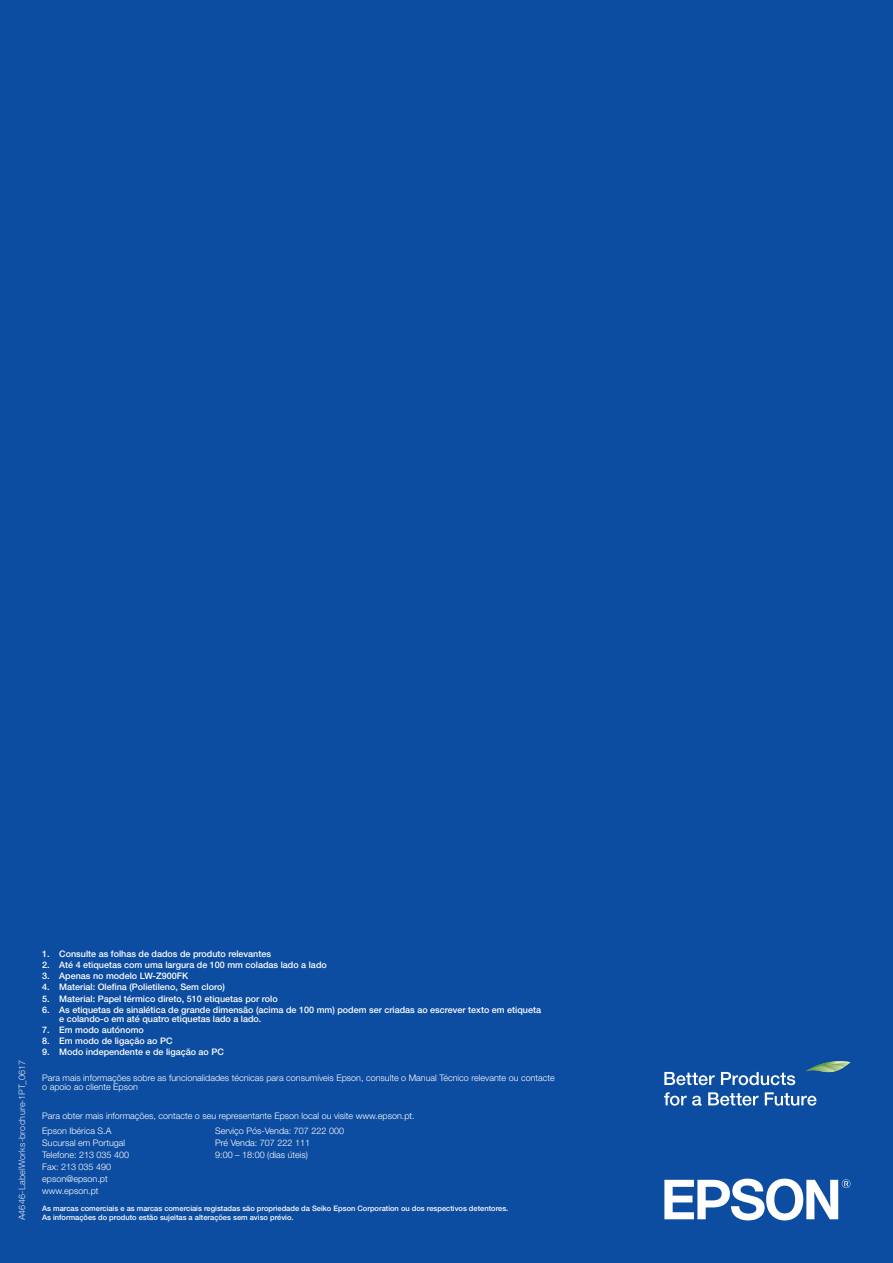
<style>
.page{position:relative;width:893px;height:1263px;background:#0d4da1}
.page>*{position:absolute;margin:0;border:0;box-sizing:border-box;transform-origin:0 0}
.t1{font:500 9px/9px "Helvetica Neue LT Pro";color:#fff}
.t2{font:300 9px/12px "Helvetica Neue LT Pro";color:#fff}
.t3{font:300 9px "Helvetica Neue LT Pro";letter-spacing:.025em;color:#e0e4f2}
.t4{font:500 7.5px/9px "Helvetica Neue LT Pro";color:#fff}
</style>
<div class="page">
<svg style="left:806px;top:1061px;width:44px;height:11px"></svg>
<svg style="left:664px;top:1072px;width:51px;height:13px"></svg>
<svg style="left:721px;top:1072px;width:74px;height:13px"></svg>
<svg style="left:664px;top:1092px;width:38px;height:14px"></svg>
<svg style="left:708px;top:1092px;width:50px;height:14px"></svg>
<svg style="left:765px;top:1092px;width:52px;height:14px"></svg>
<svg style="left:664px;top:1178px;width:186px;height:42px"></svg>
<p class="t3" style="left:16px;top:1220px;width:162px;rotate:-90deg">A4646-LabelWorks-brochure-1PT_0617</p>
<p class="t1" style="left:42px;top:949px;width:230px">1. Consulte as folhas de dados de produto relevantes</p>
<p class="t1" style="left:42px;top:960px;width:286px">2. Até 4 etiquetas com uma largura de 100 mm coladas lado a lado</p>
<p class="t1" style="left:42px;top:971px;width:148px">3. Apenas no modelo LW-Z900FK</p>
<p class="t1" style="left:42px;top:983px;width:184px">4. Material: Olefina (Polietileno, Sem cloro)</p>
<p class="t1" style="left:42px;top:994px;width:237px">5. Material: Papel térmico direto, 510 etiquetas por rolo</p>
<p class="t1" style="left:59px;top:1005px;width:483px;text-indent:-17px">6. As etiquetas de sinalética de grande dimensão (acima de 100 mm) podem ser criadas ao escrever texto em etiqueta e colando-o em até quatro etiquetas lado a lado.</p>
<p class="t1" style="left:42px;top:1025px;width:103px">7. Em modo autónomo</p>
<p class="t1" style="left:42px;top:1036px;width:132px">8. Em modo de ligação ao PC</p>
<p class="t1" style="left:42px;top:1047px;width:183px">9. Modo independente e de ligação ao PC</p>
<p class="t2" style="left:42px;top:1073px;width:514px;line-height:9px">Para mais informações sobre as funcionalidades técnicas para consumíveis Epson, consulte o Manual Técnico relevante ou contacte o apoio ao cliente Epson</p>
<p class="t2" style="left:42px;top:1109px;width:374px">Para obter mais informações, contacte o seu representante Epson local ou visite www.epson.pt.</p>
<p class="t2" style="left:42px;top:1125px;width:88px">Epson Ibérica S.A<br>Sucursal em Portugal<br>Telefone: 213 035 400<br>Fax: 213 035 490 epson@epson.pt www.epson.pt</p>
<p class="t2" style="left:215px;top:1125px;width:130px">Serviço Pós-Venda: 707 222 000<br>Pré Venda: 707 222 111<br>9:00 – 18:00 (dias úteis)</p>
<p class="t4" style="left:42px;top:1204px;width:468px">As marcas comerciais e as marcas comerciais registadas são propriedade da Seiko Epson Corporation ou dos respectivos detentores.<br>As informações do produto estão sujeitas a alterações sem aviso prévio.</p>
</div>
